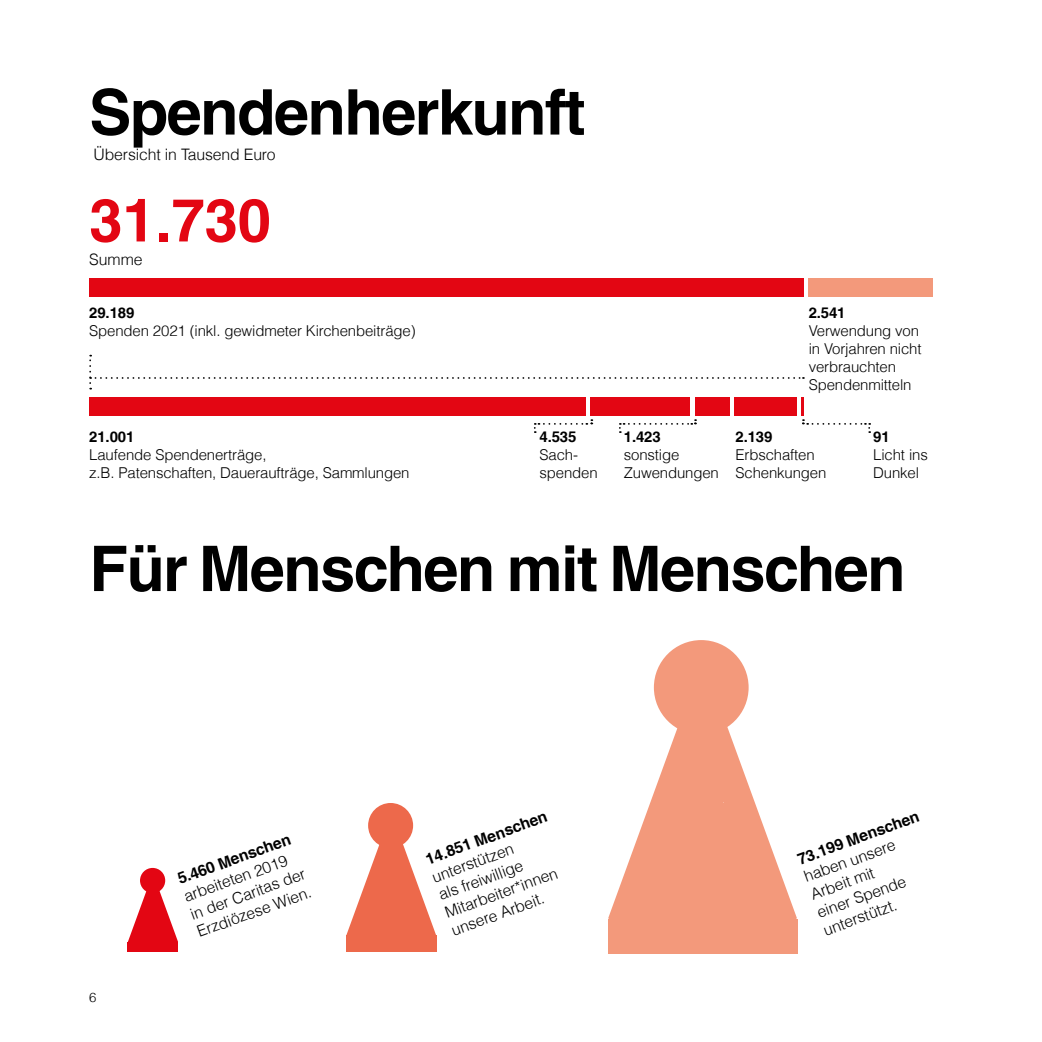
<style>
.page{position:relative;width:1042px;height:1042px;background:#fff}
.page>*{position:absolute;margin:0;border:0;box-sizing:border-box;transform-origin:0 0}
.t1{font:700 63px "Helvetica LT Com";letter-spacing:-.025em;color:#000}
.t2{font:700 59.85px "Helvetica LT Com";color:#e30613}
.t3{font:300 15.75px/18.9px "Helvetica LT Com";letter-spacing:-.01em;color:#000}
.t4{font:700 15.75px "Helvetica LT Com";color:#000}
.t5{font:300 15.05px/18px "Helvetica LT Com";letter-spacing:-.01em;color:#000}
.t6{font:700 15.05px "Helvetica LT Com";letter-spacing:-.01em;color:#000}
.t7{font:300 13.12px "Helvetica LT Com";color:#000}
</style>
<div class="page">
<div style="left:89px;top:278px;width:715px;height:19px;background:#e30613"></div>
<div style="left:89px;top:397px;width:496px;height:19px;background:#e30613"></div>
<div style="left:809px;top:278px;width:124px;height:19px;background:#f3997b"></div>
<div style="left:590px;top:397px;width:100px;height:19px;background:#e30613"></div>
<div style="left:734px;top:397px;width:62px;height:19px;background:#e30613"></div>
<div style="left:694px;top:397px;width:35px;height:19px;background:#e30613"></div>
<svg style="left:89px;top:355px;width:715px;height:34px"></svg>
<hr style="left:801px;top:397px;width:3px;height:19px;background:#e30613">
<svg style="left:802px;top:419px;width:68px;height:14px"></svg>
<div style="left:654px;top:640px;width:94px;height:95px;background:#f3997b;border-radius:50%"></div>
<div style="left:608px;top:919px;width:189px;height:34px;background:#f3997b"></div>
<svg style="left:608px;top:720px;width:189px;height:199px"></svg>
<div style="left:680px;top:729px;width:42px;height:200px;background:#f3997b"></div>
<div style="left:659px;top:803px;width:84px;height:126px;background:#f3997b"></div>
<div style="left:638px;top:856px;width:131px;height:73px;background:#f3997b"></div>
<div style="left:368px;top:803px;width:45px;height:45px;background:#ed694b;border-radius:50%"></div>
<div style="left:346px;top:935px;width:90px;height:17px;background:#ed694b"></div>
<svg style="left:346px;top:841px;width:90px;height:94px"></svg>
<div style="left:381px;top:845px;width:20px;height:95px;background:#ed694b"></div>
<div style="left:371px;top:880px;width:40px;height:60px;background:#ed694b"></div>
<div style="left:361px;top:905px;width:62px;height:35px;background:#ed694b"></div>
<div style="left:140px;top:868px;width:25px;height:25px;background:#e30613;border-radius:50%"></div>
<div style="left:128px;top:942px;width:50px;height:9px;background:#e30613"></div>
<svg style="left:128px;top:889px;width:50px;height:53px"></svg>
<div style="left:147px;top:892px;width:11px;height:53px;background:#e30613"></div>
<div style="left:141px;top:911px;width:23px;height:34px;background:#e30613"></div>
<div style="left:136px;top:925px;width:35px;height:20px;background:#e30613"></div>
<svg style="left:619px;top:419px;width:77px;height:14px"></svg>
<svg style="left:534px;top:419px;width:58px;height:14px"></svg>
<h1 class="t1" style="left:89px;top:74px;width:497px">Spendenherkunft</h1>
<p class="t3" style="left:94px;top:144px;width:184px">Übersicht in Tausend Euro</p>
<h2 class="t2" style="left:89px;top:184px;width:183px">31.730</h2>
<p class="t3" style="left:89px;top:249px;width:55px">Summe</p>
<p class="t6" style="left:89px;top:304px;width:47px">29.189</p>
<p class="t5" style="left:89px;top:322px;width:328px">Spenden 2021 (inkl. gewidmeter Kirchenbeiträge)</p>
<p class="t6" style="left:89px;top:428px;width:47px">21.001</p>
<p class="t5" style="left:89px;top:446px;width:322px">Laufende Spendenerträge,<br>z.B. Patenschaften, Daueraufträge, Sammlungen</p>
<p class="t6" style="left:539px;top:428px;width:38px">4.535</p>
<p class="t5" style="left:539px;top:446px;width:60px">Sach&shy;spenden</p>
<p class="t6" style="left:624px;top:428px;width:38px">1.423</p>
<p class="t5" style="left:624px;top:446px;width:96px">sonstige<br>Zuwendungen</p>
<p class="t6" style="left:809px;top:304px;width:38px">2.541</p>
<p class="t5" style="left:809px;top:322px;width:114px">Verwendung von in Vorjahren nicht verbrauchten<br>Spendenmitteln</p>
<p class="t6" style="left:735px;top:428px;width:38px">2.139</p>
<p class="t5" style="left:735px;top:446px;width:92px">Erbschaften<br>Schenkungen</p>
<p class="t6" style="left:873px;top:428px;width:18px">91</p>
<p class="t5" style="left:873px;top:446px;width:56px">Licht ins<br>Dunkel</p>
<h1 class="t1" style="left:89px;top:530px;width:818px">Für Menschen mit Menschen</h1>
<p class="t7" style="left:89px;top:989px;width:9px">6</p>
<p class="t4" style="left:175px;top:870px;width:121px;rotate:-20deg">5.460 Menschen</p>
<p class="t3" style="left:181px;top:887px;width:123px;rotate:-20deg">arbeiteten 2019 in der Caritas der<br>Erzdiözese Wien.</p>
<p class="t4" style="left:423px;top:850px;width:130px;rotate:-20deg">14.851 Menschen</p>
<p class="t3" style="left:429px;top:868px;width:120px;rotate:-20deg">unterstützen<br>als freiwillige<br>Mitarbeiter*innen unsere Arbeit.</p>
<p class="t4" style="left:795px;top:850px;width:130px;rotate:-20deg">73.199 Menschen</p>
<p class="t3" style="left:801px;top:868px;width:98px;rotate:-20deg">haben unsere<br>Arbeit mit einer Spende unterstützt.</p>
</div>
